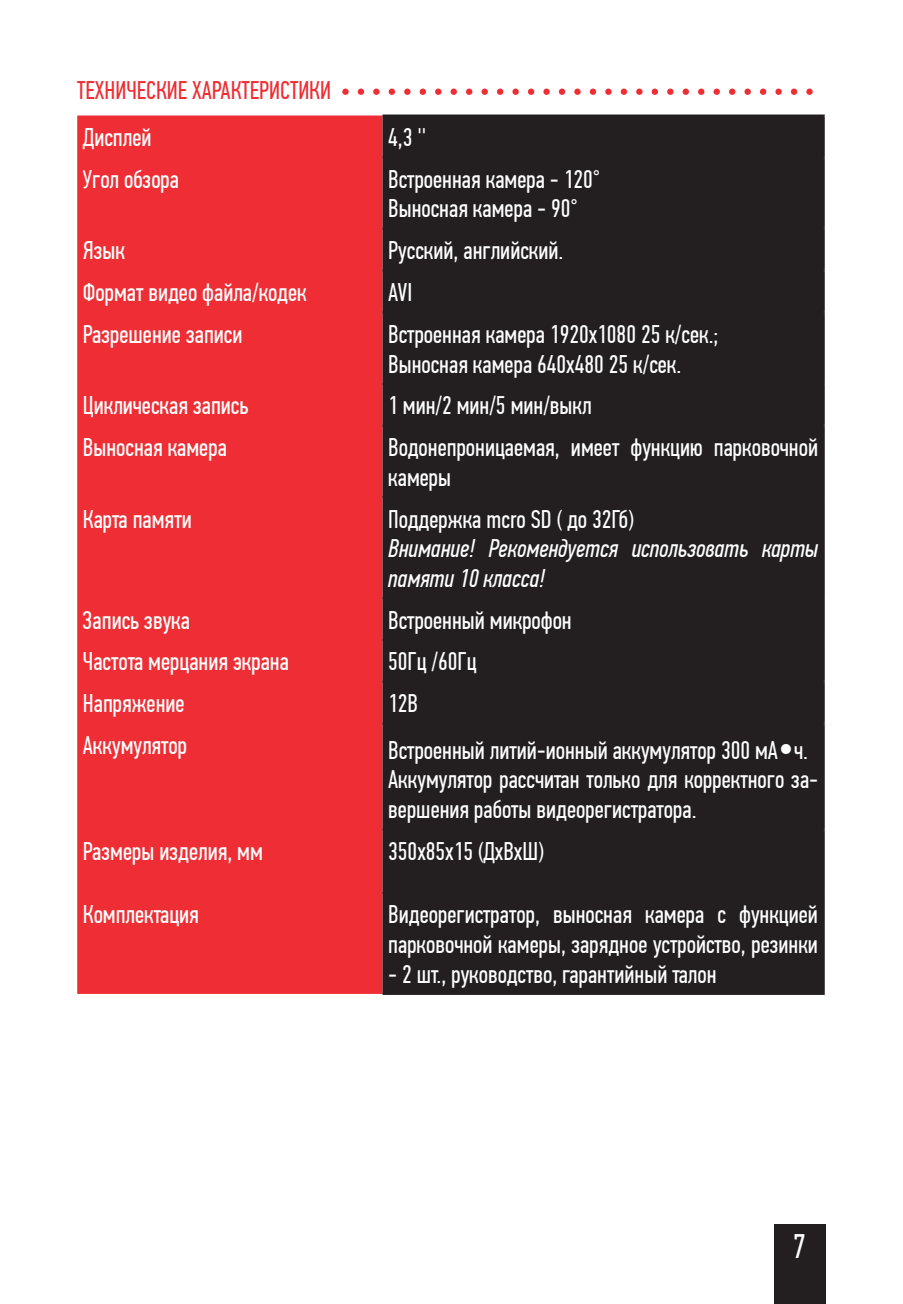
<style>
.page{position:relative;width:903px;height:1304px;background:#fff}
.page>*{position:absolute;margin:0;border:0;box-sizing:border-box;transform-origin:0 0}
.t1{font:34px "PF Din Text Comp Pro";color:#fff}
.t2{font:25.6px/29.6px "PF Din Text Comp Pro";color:#fff}
.t3{font:italic 25.6px/29.6px "PF Din Text Comp Pro";color:#fff}
.t4{font:25.6px "PF Din Text Comp Pro";color:#ee2e34}
.s1{font-family:"Calibri";font-size:32px}
</style>
<div class="page">
<div style="left:774px;top:1225px;width:52px;height:79px;background:#231f20"></div>
<svg style="left:342px;top:89px;width:471px;height:6px"></svg>
<div style="left:77px;top:116px;width:305px;height:878px;background:#ee2e34"></div>
<div style="left:382px;top:117px;width:441px;height:876px;background:#231f20"></div>
<hr style="left:382px;top:156px;width:443px;height:2px;background:#231f20">
<hr style="left:382px;top:228px;width:443px;height:2px;background:#231f20">
<hr style="left:382px;top:270px;width:443px;height:2px;background:#231f20">
<hr style="left:382px;top:311px;width:443px;height:2px;background:#231f20">
<hr style="left:382px;top:383px;width:443px;height:2px;background:#231f20">
<hr style="left:382px;top:425px;width:443px;height:2px;background:#231f20">
<hr style="left:382px;top:496px;width:443px;height:2px;background:#231f20">
<hr style="left:382px;top:597px;width:443px;height:2px;background:#231f20">
<hr style="left:382px;top:639px;width:443px;height:2px;background:#231f20">
<hr style="left:382px;top:681px;width:443px;height:2px;background:#231f20">
<hr style="left:382px;top:722px;width:443px;height:2px;background:#231f20">
<hr style="left:382px;top:828px;width:443px;height:2px;background:#231f20">
<hr style="left:382px;top:892px;width:443px;height:2px;background:#231f20">
<hr style="left:382px;top:115px;width:443px;height:2px;background:#231f20">
<hr style="left:823px;top:117px;width:2px;height:39px;background:#231f20">
<hr style="left:823px;top:158px;width:2px;height:70px;background:#231f20">
<hr style="left:823px;top:230px;width:2px;height:40px;background:#231f20">
<hr style="left:823px;top:272px;width:2px;height:39px;background:#231f20">
<hr style="left:823px;top:313px;width:2px;height:70px;background:#231f20">
<hr style="left:823px;top:385px;width:2px;height:40px;background:#231f20">
<hr style="left:823px;top:427px;width:2px;height:69px;background:#231f20">
<hr style="left:823px;top:498px;width:2px;height:99px;background:#231f20">
<hr style="left:823px;top:599px;width:2px;height:40px;background:#231f20">
<hr style="left:823px;top:641px;width:2px;height:40px;background:#231f20">
<hr style="left:823px;top:683px;width:2px;height:39px;background:#231f20">
<hr style="left:823px;top:724px;width:2px;height:104px;background:#231f20">
<hr style="left:823px;top:830px;width:2px;height:62px;background:#231f20">
<hr style="left:823px;top:894px;width:2px;height:99px;background:#231f20">
<hr style="left:382px;top:993px;width:443px;height:2px;background:#231f20">
<p class="t4" style="left:77px;top:75px;width:255px">ТЕХНИЧЕСКИЕ ХАРАКТЕРИСТИКИ</p>
<p class="t2" style="left:83px;top:123px;width:70px">Дисплей</p>
<p class="t2" style="left:388px;top:123px;width:40px">4,3 ''</p>
<p class="t2" style="left:83px;top:165px;width:98px">Угол обзора</p>
<p class="t2" style="left:388px;top:165px;width:213px">Встроенная камера - 120°<br>Выносная камера - 90°</p>
<p class="t2" style="left:83px;top:236px;width:44px">Язык</p>
<p class="t2" style="left:388px;top:236px;width:177px">Русский, английский.</p>
<p class="t2" style="left:83px;top:278px;width:225px">Формат видео файла/кодек</p>
<p class="t2" style="left:388px;top:278px;width:26px">AVI</p>
<p class="t2" style="left:83px;top:320px;width:161px">Разрешение записи</p>
<p class="t2" style="left:388px;top:320px;width:332px">Встроенная камера 1920x1080 25 к/сек.;<br>Выносная камера 640х480 25 к/сек.</p>
<p class="t2" style="left:83px;top:391px;width:167px">Циклическая запись</p>
<p class="t2" style="left:388px;top:391px;width:205px">1 мин/2 мин/5 мин/выкл</p>
<p class="t2" style="left:83px;top:433px;width:145px">Выносная камера</p>
<p class="t2" style="left:388px;top:433px;width:431px">Водонепроницаемая, имеет функцию парковочной камеры</p>
<p class="t2" style="left:83px;top:504px;width:110px">Карта памяти</p>
<p class="t2" style="left:388px;top:504px;width:247px">Поддержка mcro SD ( до 32Гб)</p>
<p class="t3" style="left:388px;top:534px;width:431px">Внимание! Рекомендуется использовать карты памяти 10 класса!</p>
<p class="t2" style="left:83px;top:605px;width:109px">Запись звука</p>
<p class="t2" style="left:388px;top:605px;width:185px">Встроенный микрофон</p>
<p class="t2" style="left:83px;top:647px;width:208px">Частота мерцания экрана</p>
<p class="t2" style="left:388px;top:647px;width:90px">50Гц /60Гц</p>
<p class="t2" style="left:83px;top:689px;width:103px">Напряжение</p>
<p class="t2" style="left:388px;top:689px;width:31px">12В</p>
<p class="t2" style="left:83px;top:731px;width:106px">Аккумулятор</p>
<p class="t2" style="left:388px;top:736px;width:431px">Встроенный литий-ионный аккумулятор 300 мА<span class="s1">•</span>ч.<br>Аккумулятор рассчитан только для корректного за&shy;вершения работы видеорегистратора.</p>
<p class="t2" style="left:83px;top:837px;width:181px">Размеры изделия, мм</p>
<p class="t2" style="left:388px;top:837px;width:157px">350х85х15 (ДхВхШ)</p>
<p class="t2" style="left:83px;top:900px;width:118px">Комплектация</p>
<p class="t2" style="left:388px;top:900px;width:431px">Видеорегистратор, выносная камера с функцией парковочной камеры, зарядное устройство, резинки</p>
<p class="t2" style="left:388px;top:959px;width:330px">- 2 шт., руководство, гарантийный талон</p>
<h1 class="t1" style="left:793px;top:1227px;width:14px">7</h1>
</div>
